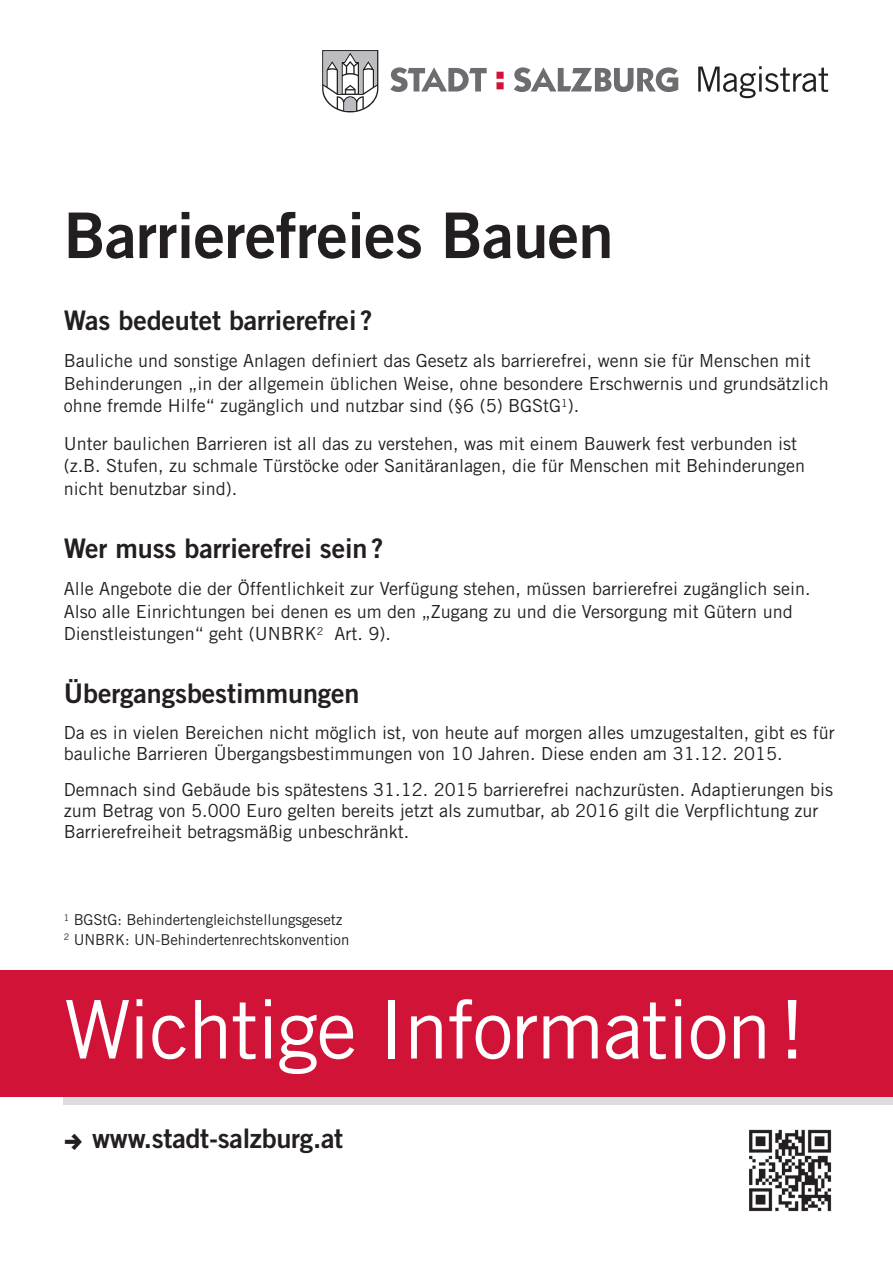
<style>
.page{position:relative;width:893px;height:1263px;background:#fff}
.page>*{position:absolute;margin:0;border:0;box-sizing:border-box;transform-origin:0 0}
.t1{font:81px "Trade Gothic";letter-spacing:-.02em;color:#fff}
.t2{font:63px "Trade Gothic Bold Two";letter-spacing:-.01em;color:#231f20}
.t3{font:27px "Trade Gothic Bold Two";letter-spacing:-.005em;color:#231f20}
.t4{font:18px/22.5px "Trade Gothic";color:#231f20}
.t5{font:15px/19.5px "Trade Gothic";letter-spacing:-.005em;color:#231f20}
</style>
<div class="page">
<img style="left:749px;top:1129px;width:82px;height:83px">
<div style="left:64px;top:1097px;width:829px;height:8px;background:#dcdddf"></div>
<div style="left:0;top:970px;width:893px;height:126px;background:#d21338"></div>
<svg style="left:322px;top:50px;width:56px;height:62px"></svg>
<svg style="left:698px;top:66px;width:130px;height:32px"></svg>
<svg style="left:390px;top:67px;width:97px;height:25px"></svg>
<svg style="left:496px;top:72px;width:8px;height:17px"></svg>
<svg style="left:514px;top:67px;width:164px;height:25px"></svg>
<h2 class="t2" style="left:64px;top:213px;width:551px">Barrierefreies Bauen</h2>
<h3 class="t3" style="left:64px;top:310px;width:310px">Was bedeutet barrierefrei ?</h3>
<p class="t4" style="left:64px;top:351px;width:766px">Bauliche und sonstige Anlagen definiert das Gesetz als barrierefrei, wenn sie für Menschen mit<br>Behinderungen „in der allgemein üblichen Weise, ohne besondere Erschwernis und grundsätzlich ohne fremde Hilfe“ zugänglich und nutzbar sind (§6 (5) BGStG<sup>1</sup>).</p>
<p class="t4" style="left:64px;top:434px;width:743px">Unter baulichen Barrieren ist all das zu verstehen, was mit einem Bauwerk fest verbunden ist (z.B. Stufen, zu schmale Türstöcke oder Sanitäranlagen, die für Menschen mit Behinderungen nicht benutzbar sind).</p>
<h3 class="t3" style="left:64px;top:538px;width:321px">Wer muss barrierefrei sein ?</h3>
<p class="t4" style="left:64px;top:579px;width:748px">Alle Angebote die der Öffentlichkeit zur Verfügung stehen, müssen barrierefrei zugänglich sein.<br>Also alle Einrichtungen bei denen es um den „Zugang zu und die Versorgung mit Gütern und<br>Dienstleistungen“ geht (UNBRK<sup>2</sup> Art. 9).</p>
<h3 class="t3" style="left:64px;top:684px;width:297px">Übergangsbestimmungen</h3>
<p class="t4" style="left:64px;top:724px;width:772px;line-height:21px">Da es in vielen Bereichen nicht möglich ist, von heute auf morgen alles umzugestalten, gibt es für bauliche Barrieren Übergangsbestimmungen von 10 Jahren. Diese enden am 31.12. 2015.</p>
<p class="t4" style="left:64px;top:781px;width:771px;line-height:21px">Demnach sind Gebäude bis spätestens 31.12. 2015 barrierefrei nachzurüsten. Adaptierungen bis zum Betrag von 5.000 Euro gelten bereits jetzt als zumutbar, ab 2016 gilt die Verpflichtung zur<br>Barrierefreiheit betragsmäßig unbeschränkt.</p>
<p class="t5" style="left:64px;top:911px;width:287px"><sup>1</sup> BGStG: Behindertengleichstellungsgesetz<br><sup>2</sup> UNBRK: UN-Behindertenrechtskonvention</p>
<h1 class="t1" style="left:64px;top:1000px;width:743px">Wichtige Information!</h1>
<h3 class="t3" style="left:92px;top:1129px;width:253px">www.stadt-salzburg.at</h3>
</div>
